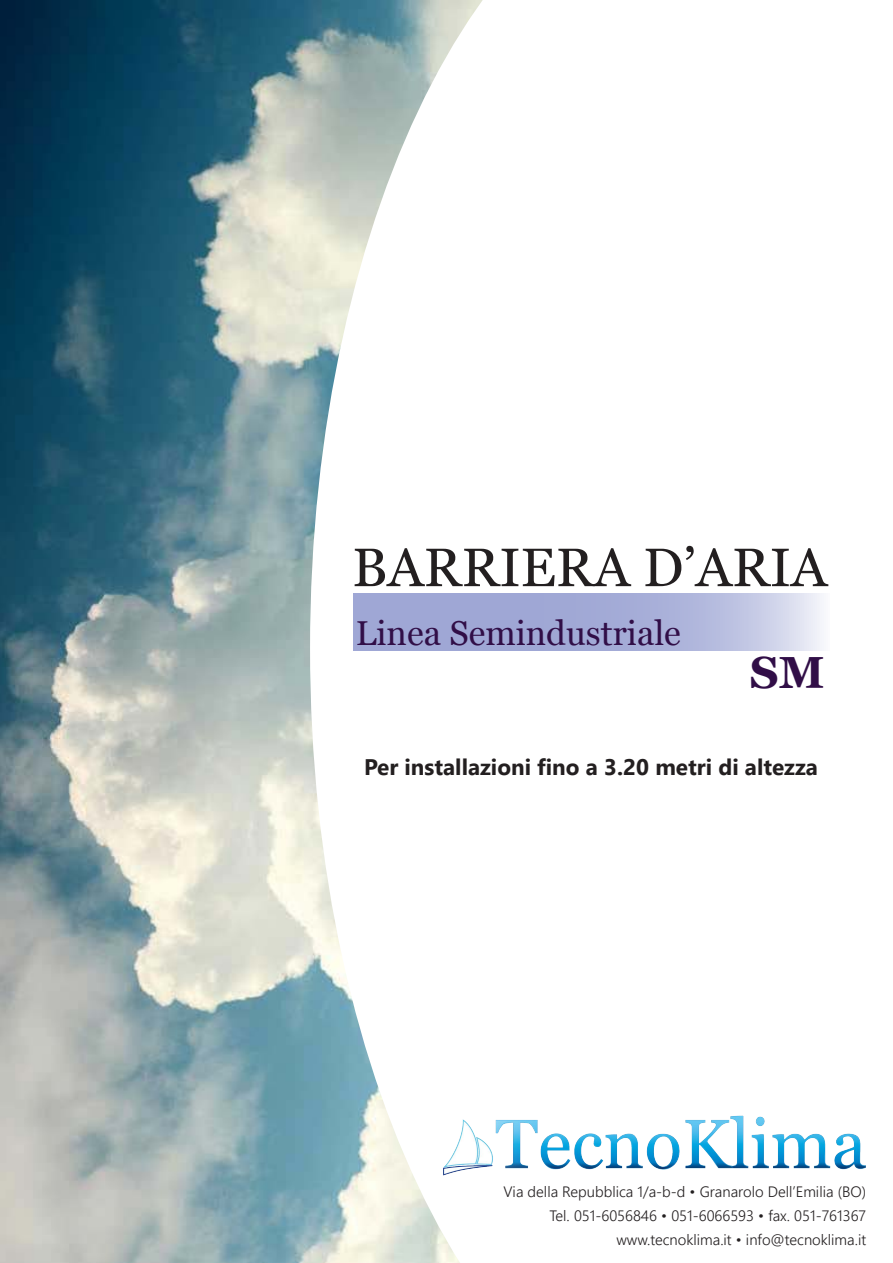
<style>
.page{position:relative;width:893px;height:1263px;background:#fff}
.page>*{position:absolute;margin:0;border:0;box-sizing:border-box;transform-origin:0 0}
.t1{font:54px "Vani";color:#231f20}
.t2{font:700 45px "Vani";color:#310e47}
.t3{font:34.5px "Vani";color:#310e47}
.t4{font:700 22.5px "Nirmala UI";color:#231f20}
.t5{font:300 15px "Nirmala UI";color:#231f20}
</style>
<div class="page">
<img style="left:0;top:0;width:310px;height:1263px">
<svg style="left:310px;top:0;width:173px;height:1263px"></svg>
<svg style="left:353px;top:593px;width:469px;height:58px;background:#adb3da"></svg>
<img style="left:441px;top:1114px;width:425px;height:67px">
<p class="t1" style="left:352px;top:536px;width:476px">BARRIERA D’ARIA</p>
<p class="t3" style="left:356px;top:612px;width:327px">Linea Semindustriale</p>
<p class="t2" style="left:750px;top:646px;width:77px">SM</p>
<p class="t4" style="left:364px;top:750px;width:455px">Per installazioni fino a 3.20 metri di altezza</p>
<p class="t5" style="left:503px;top:1180px;width:364px">Via della Repubblica 1/a-b-d • Granarolo Dell’Emilia (BO)</p>
<p class="t5" style="left:549px;top:1204px;width:318px">Tel. 051-6056846 • 051-6066593 • fax. 051-761367</p>
<p class="t5" style="left:616px;top:1228px;width:251px">www.tecnoklima.it • info@tecnoklima.it</p>
</div>
